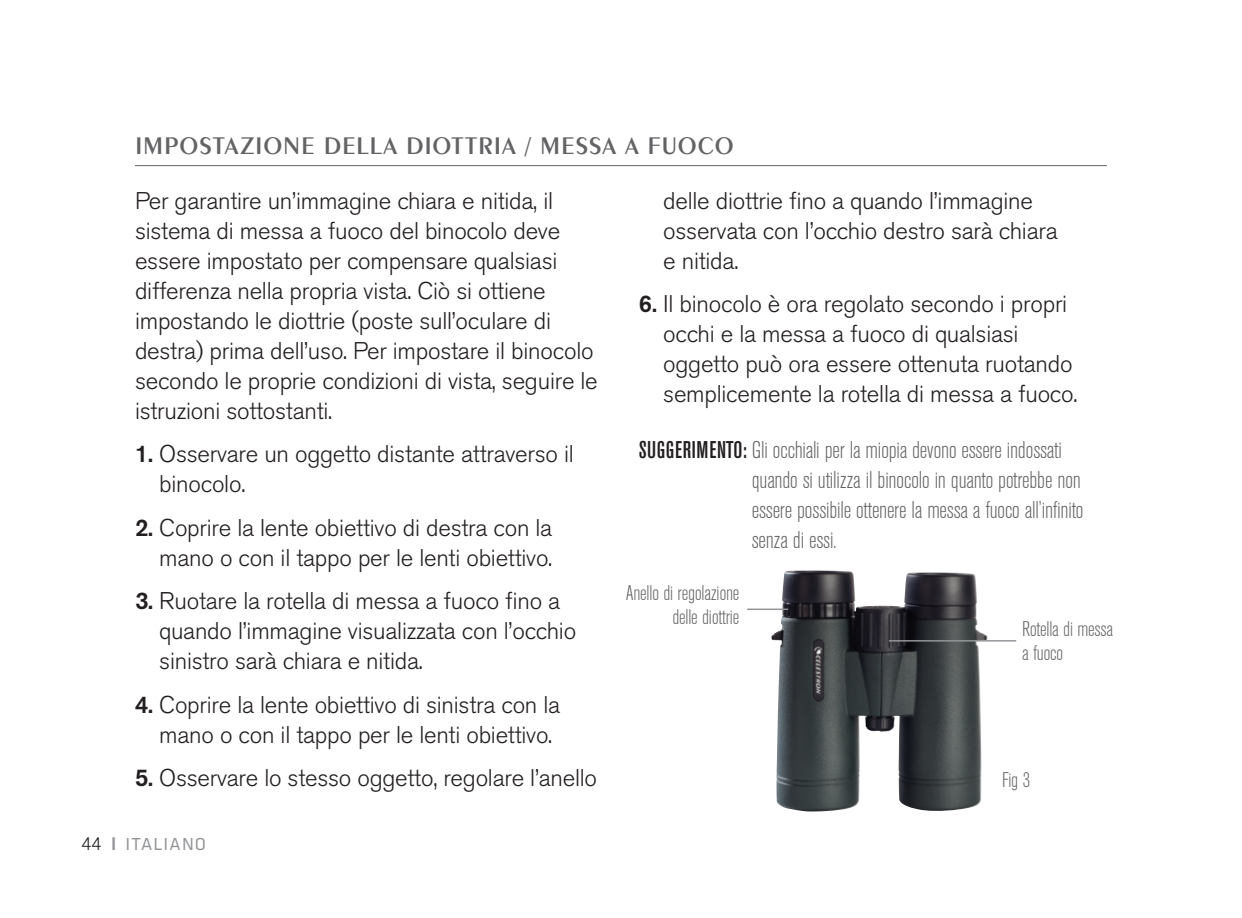
<style>
.page{position:relative;width:1242px;height:918px;background:#fff}
.page>*{position:absolute;margin:0;border:0;box-sizing:border-box;transform-origin:0 0}
.t1{font:600 25.5px "Exotic 350 BT";letter-spacing:.03em;color:#636366}
.t2{font:300 24px/30px "Akzidenz Grotesk BE";letter-spacing:-.01em;color:#231f20}
.t3{font:300 condensed 24px/30px "Akzidenz Grotesk BE";letter-spacing:-.01em;color:#636366}
.t4{font:500 condensed 24px "Akzidenz Grotesk BE";color:#231f20}
.t5{font:300 condensed 21px/24px "Akzidenz Grotesk BE";letter-spacing:-.01em;color:#636366;text-align:right}
.t6{font:18px "Klavika Basic";letter-spacing:.065em;color:#939598}
.s1{font-weight:500}
.s2{font-family:"Akzidenz Grotesk BE";font-weight:300;color:#231f20}
.s3{font-family:"Akzidenz Grotesk BE";font-weight:500}
.s4{font-weight:500;color:#231f20}
</style>
<div class="page">
<hr style="left:135px;top:165px;width:972px;height:1px;background:#636366">
<img style="left:771px;top:570px;width:217px;height:242px">
<hr style="left:889px;top:640px;width:127px;height:2px;background:#939598">
<hr style="left:747px;top:609px;width:41px;height:1px;background:#939598">
<p class="t1" style="left:135px;top:131px;width:600px">IMPOSTAZIONE DELLA DIOTTRIA / MESSA A FUOCO</p>
<p class="t2" style="left:135px;top:186px;width:464px">Per garantire un’immagine chiara e nitida, il sistema di messa a fuoco del binocolo deve essere impostato per compensare qualsiasi differenza nella propria vista. Ciò si ottiene impostando le diottrie (poste sull’oculare di destra) prima dell’uso. Per impostare il binocolo secondo le proprie condizioni di vista, seguire le istruzioni sottostanti.</p>
<p class="t2" style="left:159px;top:439px;width:416px;text-indent:-24px"><span class="s1">1.</span> Osservare un oggetto distante attraverso il binocolo.</p>
<p class="t2" style="left:135px;top:513px;width:419px;text-align:right"><span class="s1">2.</span> Coprire la lente obiettivo di destra con la mano o con il tappo per le lenti obiettivo.</p>
<p class="t2" style="left:159px;top:586px;width:418px;text-indent:-24px"><span class="s1">3.</span> Ruotare la rotella di messa a fuoco fino a quando l’immagine visualizzata con l’occhio sinistro sarà chiara e nitida.</p>
<p class="t2" style="left:159px;top:690px;width:403px;text-indent:-24px"><span class="s1">4.</span> Coprire la lente obiettivo di sinistra con la mano o con il tappo per le lenti obiettivo.</p>
<p class="t2" style="left:135px;top:763px;width:464px"><span class="s1">5.</span> Osservare lo stesso oggetto, regolare l’anello</p>
<p class="t6" style="left:81px;top:832px;width:127px"><span class="s2">44</span> <span class="s3">I</span> ITALIANO</p>
<p class="t2" style="left:663px;top:186px;width:396px">delle diottrie fino a quando l’immagine osservata con l’occhio destro sarà chiara e nitida.</p>
<p class="t2" style="left:663px;top:289px;width:416px;text-indent:-24px"><span class="s1">6.</span> Il binocolo è ora regolato secondo i propri occhi e la messa a fuoco di qualsiasi oggetto può ora essere ottenuta ruotando semplicemente la rotella di messa a fuoco.</p>
<p class="t4" style="left:639px;top:436px;width:28px">SUGGERIMENT</p>
<p class="t3" style="left:752px;top:435px;width:333px;text-indent:-18px"><span class="s4">O:</span> Gli occhiali per la miopia devono essere indossati quando si utilizza il binocolo in quanto potrebbe non essere possibile ottenere la messa a fuoco all’infinito senza di essi.</p>
<p class="t5" style="left:626px;top:581px;width:115px">Anello di regolazione delle diottrie</p>
<p class="t5" style="left:1022px;top:617px;width:92px;text-align:left">Rotella di messa a fuoco</p>
<p class="t5" style="left:1002px;top:768px;width:30px">Fig 3</p>
</div>
